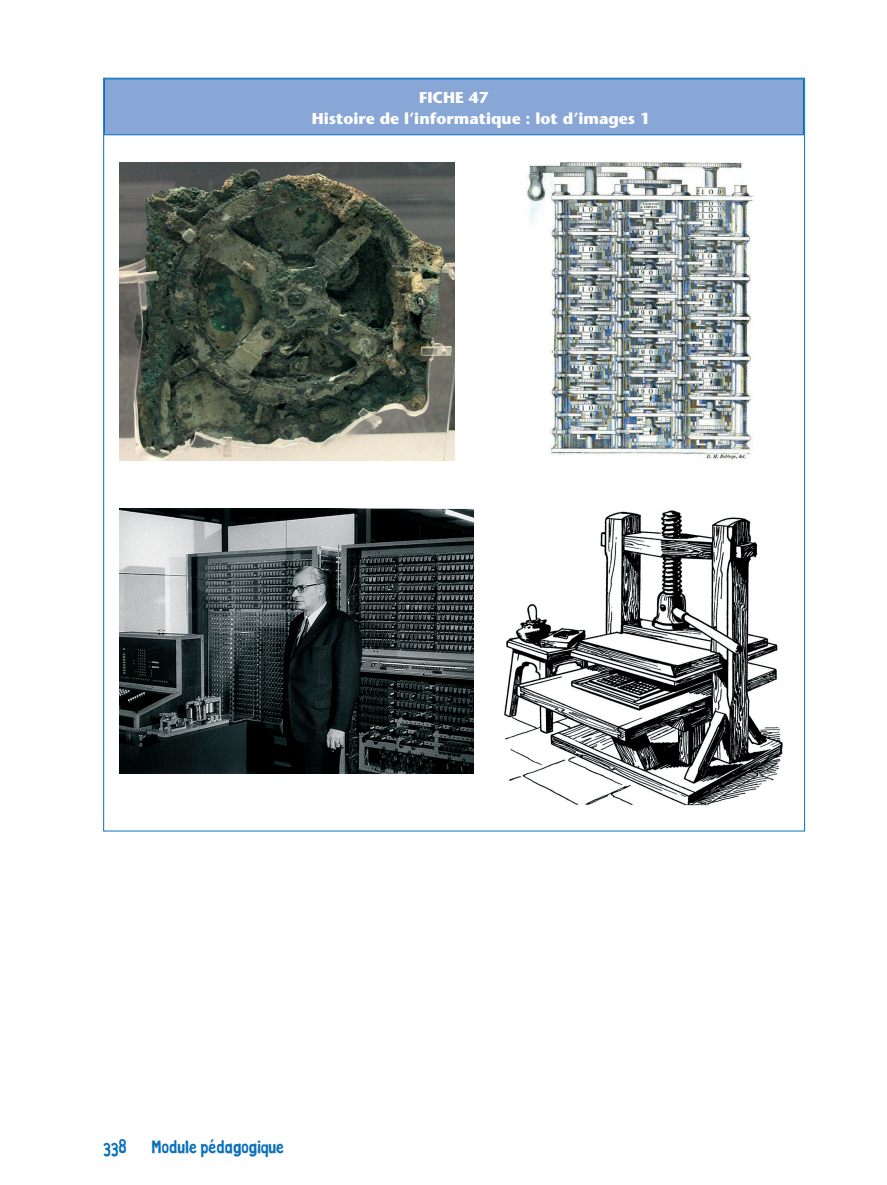
<style>
.page{position:relative;width:887px;height:1185px;background:#fff}
.page>*{position:absolute;margin:0;border:0;box-sizing:border-box;transform-origin:0 0}
.t1{font:18px "Linotype Russisch Brot Eat Text";color:#0970b9}
.t2{font:16.5px "Linotype Russisch Brot Eat Text";color:#0970b9}
.TC_Marron{font:700 15.75px "Stone Sans";color:#fff}
</style>
<div class="page">
<div style="left:104px;top:79px;width:699px;height:56px;background:#89a7d6"></div>
<hr style="left:104px;top:134px;width:700px;height:1px;background:#0970b9">
<img style="left:120px;top:163px;width:334px;height:297px">
<img style="left:120px;top:508px;width:353px;height:265px">
<img style="left:525px;top:163px;width:229px;height:296px">
<img style="left:504px;top:510px;width:279px;height:296px">
<p class="TC_Marron" style="left:419px;top:87px;width:71px">FICHE 47</p>
<p class="TC_Marron" style="left:312px;top:108px;width:340px">Histoire de l’informatique : lot d’images 1</p>
<p class="t1" style="left:103px;top:1134px;width:25px">338</p>
<p class="t2" style="left:151px;top:1135px;width:134px">Module pédagogique</p>
</div>
